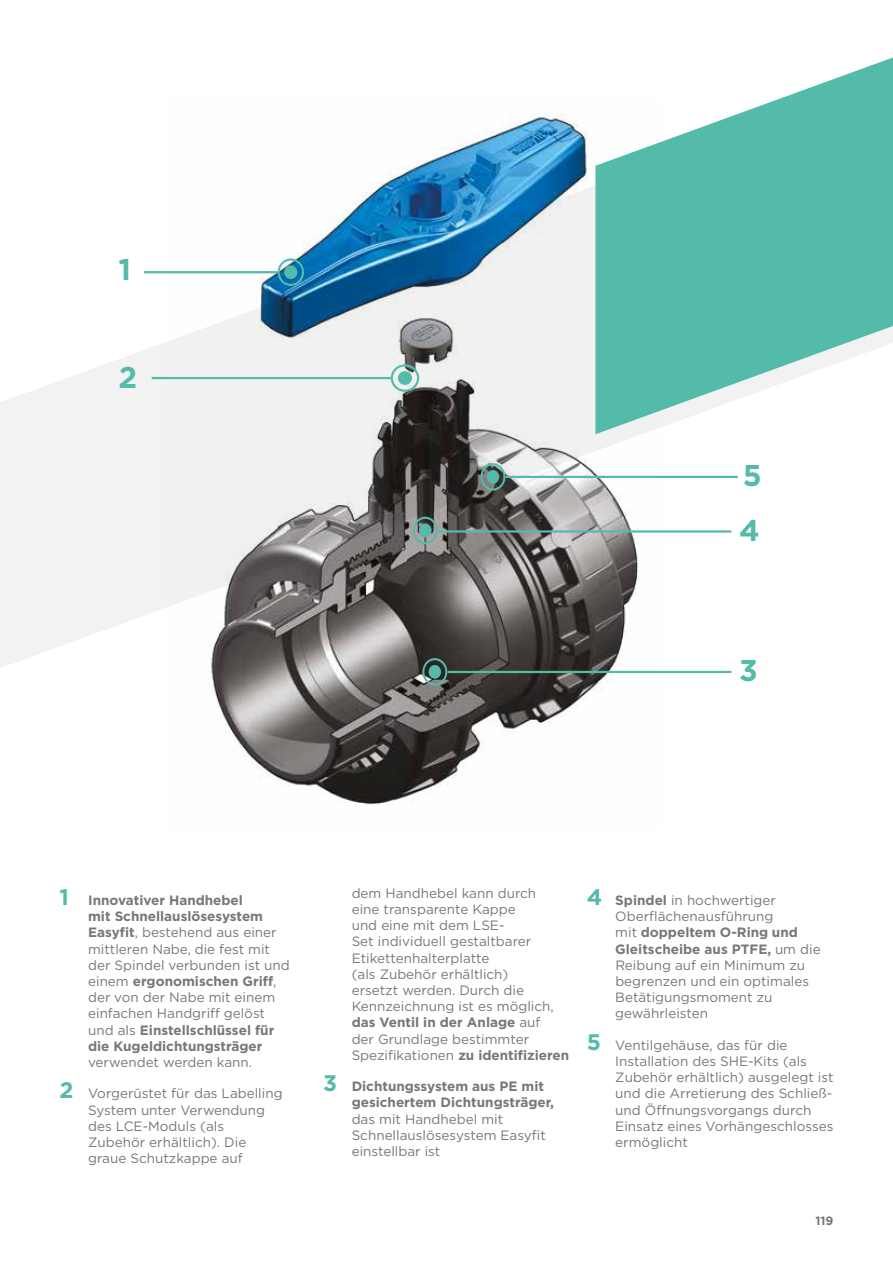
<style>
.page{position:relative;width:893px;height:1263px;background:#fff}
.page>*{position:absolute;margin:0;border:0;box-sizing:border-box;transform-origin:0 0}
.t1{font:700 30px/55.1px "Gotham";color:#54bbab}
.t2{font:13.5px/16.2px "Gotham";color:#7a7674}
.t3{font:700 13.5px/16.2px "Gotham";color:#7a7674}
.t4{font:700 12px "Gotham";color:#7a7674}
.s1{font-weight:700;font-size:22.5px;color:#54bbab}
.s2{font-weight:700}
.s3{font-size:22.5px;color:#54bbab}
</style>
<div class="page">
<svg style="left:0;top:272px;width:738px;height:396px;fill:#f3f2f2"></svg>
<img style="left:166px;top:113px;width:495px;height:692px">
<svg style="left:595px;top:57px;width:298px;height:377px;fill:#54bbab"></svg>
<svg style="left:278px;top:258px;width:26px;height:28px"></svg>
<div style="left:284px;top:265px;width:13px;height:14px;background:#54bbab;border-radius:50%"></div>
<hr style="left:144px;top:271px;width:134px;height:2px;background:#54bbab">
<svg style="left:391px;top:364px;width:28px;height:28px"></svg>
<div style="left:398px;top:371px;width:14px;height:14px;background:#54bbab;border-radius:50%"></div>
<hr style="left:152px;top:377px;width:239px;height:2px;background:#54bbab">
<hr style="left:438px;top:530px;width:293px;height:3px;background:#54bbab">
<svg style="left:480px;top:463px;width:25px;height:28px"></svg>
<div style="left:487px;top:470px;width:12px;height:14px;background:#54bbab;border-radius:50%"></div>
<svg style="left:413px;top:517px;width:25px;height:27px"></svg>
<div style="left:419px;top:523px;width:12px;height:14px;background:#54bbab;border-radius:50%"></div>
<hr style="left:505px;top:476px;width:233px;height:2px;background:#54bbab">
<svg style="left:422px;top:658px;width:25px;height:27px"></svg>
<div style="left:429px;top:665px;width:12px;height:14px;background:#54bbab;border-radius:50%"></div>
<hr style="left:448px;top:671px;width:283px;height:2px;background:#54bbab">
<h1 class="t1" style="left:118px;top:242px;width:14px">1</h1>
<h1 class="t1" style="left:118px;top:350px;width:20px">2</h1>
<h1 class="t1" style="left:739px;top:447px;width:24px">5<br>4</h1>
<h1 class="t1" style="left:739px;top:643px;width:20px">3</h1>
<p class="t2" style="left:88px;top:892px;width:203px;text-indent:-28px"><span class="s1">1</span> <span class="s2">Innovativer Handhebel<br>mit Schnellauslösesystem<br>Easyfit</span>, bestehend aus einer mittleren Nabe, die fest mit der Spindel verbunden ist und einem <span class="s2">ergonomischen Griff</span>, der von der Nabe mit einem einfachen Handgriff gelöst und als <span class="s2">Einstellschlüssel für die Kugeldichtungsträger</span></p>
<p class="t2" style="left:88px;top:1054px;width:166px">verwendet werden kann.</p>
<p class="t2" style="left:88px;top:1085px;width:196px;text-indent:-28px"><span class="s1">2</span> Vorgerüstet für das Labelling<br>System unter Verwendung des LCE-Moduls (als<br>Zubehör erhältlich). Die graue Schutzkappe auf</p>
<p class="t2" style="left:352px;top:885px;width:219px">dem Handhebel kann durch<br>eine transparente Kappe<br>und eine mit dem LSE-<br>Set individuell gestaltbarer<br>Etikettenhalterplatte<br>(als Zubehör erhältlich)<br>ersetzt werden. Durch die<br>Kennzeichnung ist es möglich, <span class="s2">das Ventil in der Anlage</span> auf<br>der Grundlage bestimmter<br>Spezifikationen <span class="s2">zu identifizieren</span></p>
<p class="t3" style="left:352px;top:1078px;width:204px;text-indent:-28px"><span class="s3">3</span> Dichtungssystem aus PE mit gesichertem Dichtungsträger,</p>
<p class="t2" style="left:352px;top:1110px;width:196px">das mit Handhebel mit<br>Schnellauslösesystem Easyfit einstellbar ist</p>
<p class="t2" style="left:615px;top:892px;width:207px;text-indent:-28px"><span class="s1">4</span> <span class="s2">Spindel</span> in hochwertiger<br>Oberflächenausführung<br>mit <span class="s2">doppeltem O-Ring und<br>Gleitscheibe aus PTFE,</span> um die<br>Reibung auf ein Minimum zu begrenzen und ein optimales<br>Betätigungsmoment zu gewährleisten</p>
<p class="t2" style="left:615px;top:1036px;width:220px;text-indent:-28px"><span class="s1">5</span> Ventilgehäuse, das für die<br>Installation des SHE-Kits (als<br>Zubehör erhältlich) ausgelegt ist und die Arretierung des Schließ&shy;und Öffnungsvorgangs durch<br>Einsatz eines Vorhängeschlosses ermöglicht</p>
<p class="t4" style="left:815px;top:1212px;width:20px">119</p>
</div>
